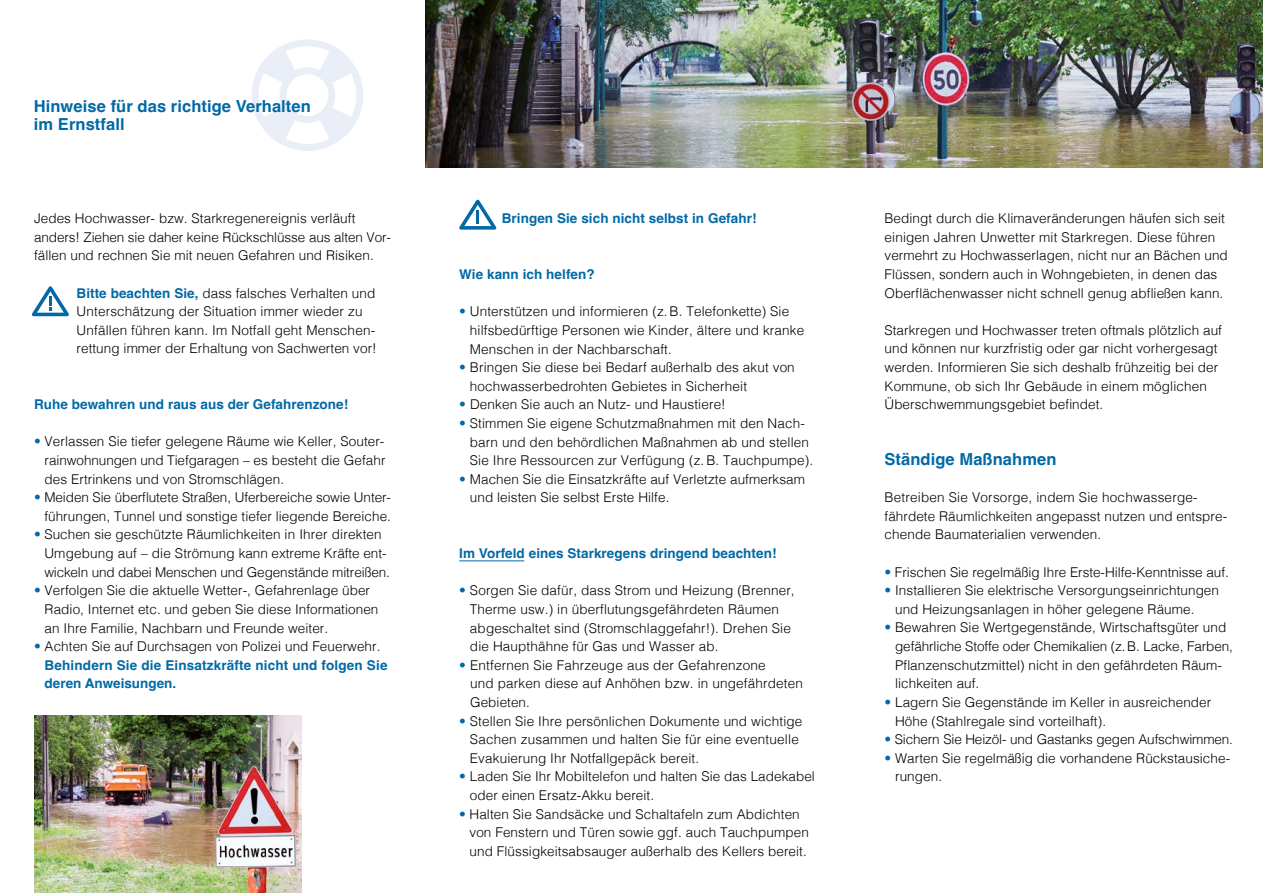
<style>
.page{position:relative;width:1263px;height:893px;background:#fff}
.page>*{position:absolute;margin:0;border:0;box-sizing:border-box;transform-origin:0 0}
.t1{font:700 16.5px/18.6px "Helvetica";letter-spacing:.005em;color:#0069a6}
.t2{font:300 13.5px/18.6px "Helvetica";letter-spacing:.005em;color:#000}
.t3{font:700 13.5px/18.6px "Helvetica";letter-spacing:.005em;color:#0069a6}
.s1{font-weight:700;color:#0069a6}
.s2{color:#0069a6}
.s3{font-weight:300}
.s4{font-weight:300;color:#000}
</style>
<div class="page">
<img style="left:425px;top:0;width:838px;height:167px">
<svg style="left:32px;top:286px;width:37px;height:30px"></svg>
<svg style="left:252px;top:39px;width:111px;height:112px"></svg>
<img style="left:34px;top:715px;width:268px;height:178px">
<svg style="left:459px;top:200px;width:37px;height:30px"></svg>
<hr style="left:459px;top:560px;width:65px;height:1px;background:#0069a6">
<p class="t1" style="left:34px;top:98px;width:278px">Hinweise für das richtige Verhalten im Ernstfall</p>
<p class="t2" style="left:34px;top:208px;width:359px">Jedes Hochwasser- bzw. Starkregenereignis verläuft anders! Ziehen sie daher keine Rückschlüsse aus alten Vor&shy;fällen und rechnen Sie mit neuen Gefahren und Risiken.</p>
<p class="t2" style="left:77px;top:283px;width:302px"><span class="s1">Bitte beachten Sie,</span> dass falsches Verhalten und Unterschätzung der Situation immer wieder zu Unfällen führen kann. Im Notfall geht Menschen&shy;rettung immer der Erhaltung von Sachwerten vor!</p>
<p class="t3" style="left:34px;top:397px;width:316px">Ruhe bewahren und raus aus der Gefahrenzone!</p>
<p class="t2" style="left:45px;top:431px;width:342px;text-indent:-11px"><span class="s2">•</span> Verlassen Sie tiefer gelegene Räume wie Keller, Souter&shy;rainwohnungen und Tiefgaragen – es besteht die Gefahr des Ertrinkens und von Stromschlägen.</p>
<p class="t2" style="left:34px;top:487px;width:358px;text-align:right"><span class="s2">•</span> Meiden Sie überflutete Straßen, Uferbereiche sowie Unter-- führungen, Tunnel und sonstige tiefer liegende Bereiche.</p>
<p class="t2" style="left:44px;top:524px;width:347px;text-indent:-10px"><span class="s2">•</span> Suchen sie geschützte Räumlichkeiten in Ihrer direkten<br>Umgebung auf – die Strömung kann extreme Kräfte ent&shy;wickeln und dabei Menschen und Gegenstände mitreißen.</p>
<p class="t2" style="left:45px;top:580px;width:335px;text-indent:-11px"><span class="s2">•</span> Verfolgen Sie die aktuelle Wetter-, Gefahrenlage über<br>Radio, Internet etc. und geben Sie diese Informationen an Ihre Familie, Nachbarn und Freunde weiter.</p>
<p class="t3" style="left:45px;top:639px;width:344px;text-indent:-11px"><span class="s3">•</span> <span class="s4">Achten Sie auf Durchsagen von Polizei und Feuerwehr.<br></span>Behindern Sie die Einsatzkräfte nicht und folgen Sie deren Anweisungen.</p>
<p class="t3" style="left:502px;top:211px;width:256px">Bringen Sie sich nicht selbst in Gefahr!</p>
<p class="t3" style="left:459px;top:267px;width:137px">Wie kann ich helfen?</p>
<p class="t2" style="left:470px;top:301px;width:336px;text-indent:-11px"><span class="s2">•</span> Unterstützen und informieren (z.B. Telefonkette) Sie hilfsbedürftige Personen wie Kinder, ältere und kranke<br>Menschen in der Nachbarschaft.</p>
<p class="t2" style="left:470px;top:357px;width:326px;text-indent:-11px"><span class="s2">•</span> Bringen Sie diese bei Bedarf außerhalb des akut von hochwasserbedrohten Gebietes in Sicherheit</p>
<p class="t2" style="left:459px;top:394px;width:268px"><span class="s2">•</span> Denken Sie auch an Nutz- und Haustiere!</p>
<p class="t2" style="left:470px;top:413px;width:345px;text-indent:-11px"><span class="s2">•</span> Stimmen Sie eigene Schutzmaßnahmen mit den Nach&shy;barn und den behördlichen Maßnahmen ab und stellen<br>Sie Ihre Ressourcen zur Verfügung (z.B. Tauchpumpe).</p>
<p class="t2" style="left:470px;top:469px;width:337px;text-indent:-11px"><span class="s2">•</span> Machen Sie die Einsatzkräfte auf Verletzte aufmerksam und leisten Sie selbst Erste Hilfe.</p>
<p class="t3" style="left:459px;top:546px;width:319px">Im Vorfeld eines Starkregens dringend beachten!</p>
<p class="t2" style="left:470px;top:580px;width:326px;text-indent:-11px"><span class="s2">•</span> Sorgen Sie dafür, dass Strom und Heizung (Brenner, Therme usw.) in überflutungsgefährdeten Räumen abgeschaltet sind (Stromschlaggefahr!). Drehen Sie die Haupthähne für Gas und Wasser ab.</p>
<p class="t2" style="left:470px;top:655px;width:334px;text-indent:-11px"><span class="s2">•</span> Entfernen Sie Fahrzeuge aus der Gefahrenzone<br>und parken diese auf Anhöhen bzw. in ungefährdeten<br>Gebieten.</p>
<p class="t2" style="left:470px;top:710px;width:334px;text-indent:-11px"><span class="s2">•</span> Stellen Sie Ihre persönlichen Dokumente und wichtige<br>Sachen zusammen und halten Sie für eine eventuelle<br>Evakuierung Ihr Notfallgepäck bereit.</p>
<p class="t2" style="left:470px;top:766px;width:347px;text-indent:-11px"><span class="s2">•</span> Laden Sie Ihr Mobiltelefon und halten Sie das Ladekabel oder einen Ersatz-Akku bereit.</p>
<p class="t2" style="left:469px;top:803px;width:341px;text-indent:-10px"><span class="s2">•</span> Halten Sie Sandsäcke und Schaltafeln zum Abdichten von Fenstern und Türen sowie ggf. auch Tauchpumpen und Flüssigkeitsabsauger außerhalb des Kellers bereit.</p>
<p class="t2" style="left:884px;top:208px;width:345px">Bedingt durch die Klimaveränderungen häufen sich seit einigen Jahren Unwetter mit Starkregen. Diese führen vermehrt zu Hochwasserlagen, nicht nur an Bächen und Flüssen, sondern auch in Wohngebieten, in denen das Oberflächenwasser nicht schnell genug abfließen kann.</p>
<p class="t2" style="left:884px;top:320px;width:339px">Starkregen und Hochwasser treten oftmals plötzlich auf und können nur kurzfristig oder gar nicht vorhergesagt werden. Informieren Sie sich deshalb frühzeitig bei der Kommune, ob sich Ihr Gebäude in einem möglichen Überschwemmungsgebiet befindet.</p>
<p class="t1" style="left:884px;top:452px;width:173px">Ständige Maßnahmen</p>
<p class="t2" style="left:884px;top:487px;width:344px">Betreiben Sie Vorsorge, indem Sie hochwasserge&shy;fährdete Räumlichkeiten angepasst nutzen und entspre&shy;chende Baumaterialien verwenden.</p>
<p class="t2" style="left:884px;top:562px;width:346px"><span class="s2">•</span> Frischen Sie regelmäßig Ihre Erste-Hilfe-Kenntnisse auf.</p>
<p class="t2" style="left:895px;top:580px;width:325px;text-indent:-11px"><span class="s2">•</span> Installieren Sie elektrische Versorgungseinrichtungen und Heizungsanlagen in höher gelegene Räume.</p>
<p class="t2" style="left:895px;top:617px;width:339px;text-indent:-11px"><span class="s2">•</span> Bewahren Sie Wertgegenstände, Wirtschaftsgüter und gefährliche Stoffe oder Chemikalien (z.B. Lacke, Farben, Pflanzenschutzmittel) nicht in den gefährdeten Räum&shy;lichkeiten auf.</p>
<p class="t2" style="left:895px;top:692px;width:318px;text-indent:-11px"><span class="s2">•</span> Lagern Sie Gegenstände im Keller in ausreichender<br>Höhe (Stahlregale sind vorteilhaft).</p>
<p class="t2" style="left:884px;top:729px;width:350px"><span class="s2">•</span> Sichern Sie Heizöl- und Gastanks gegen Aufschwimmen.</p>
<p class="t2" style="left:895px;top:748px;width:336px;text-indent:-11px"><span class="s2">•</span> Warten Sie regelmäßig die vorhandene Rückstausiche&shy;rungen.</p>
</div>
